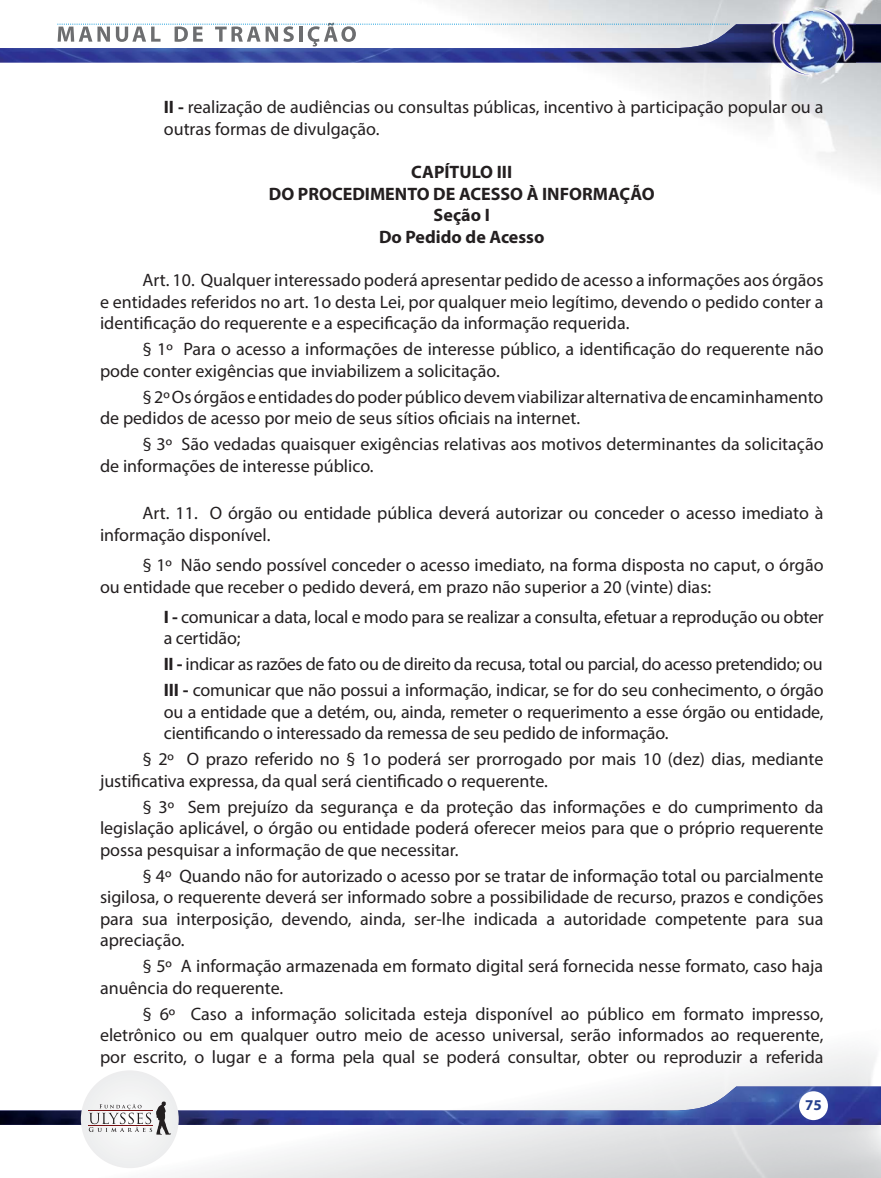
<style>
.page{position:relative;width:881px;height:1178px;background:#fff}
.page>*{position:absolute;margin:0;border:0;box-sizing:border-box;transform-origin:0 0}
.t1{font:18px/21.6px "Myriad Pro";color:#231f20}
.t2{font:18px/25.8px "Myriad Pro";letter-spacing:-.02em;color:#231f20}
.t3{font:700 18px/21.6px "Myriad Pro";color:#231f20;text-align:center}
.t4{font:700 15px "Myriad Pro";color:#25408e}
.s1{font-weight:700}
</style>
<div class="page">
<img style="left:451px;top:0;width:429px;height:180px">
<div style="left:81px;top:1070px;width:98px;height:98px;background:#eff0f0;border-radius:50%"></div>
<svg style="left:0;top:1086px;width:880px;height:48px"></svg>
<hr style="left:88px;top:1110px;width:64px;height:1px;background:#761113">
<hr style="left:88px;top:1125px;width:64px;height:1px;background:#761113">
<div style="left:798px;top:1091px;width:29px;height:29px;background:#fff;border-radius:50%"></div>
<img style="left:813px;top:6px;width:42px;height:3px">
<img style="left:771px;top:75px;width:41px;height:2px">
<svg style="left:0;top:9px;width:880px;height:66px"></svg>
<p class="t1" style="left:164px;top:98px;width:661px"><span class="s1">II -</span> realização de audiências ou consultas públicas, incentivo à participação popular ou a outras formas de divulgação.</p>
<p class="t3" style="left:269px;top:163px;width:387px">CAPÍTULO III<br>DO PROCEDIMENTO DE ACESSO À INFORMAÇÃO<br>Seção I<br>Do Pedido de Acesso</p>
<p class="t1" style="left:100px;top:271px;width:724px;text-align:justify;text-indent:43px">Art. 10. Qualquer interessado poderá apresentar pedido de acesso a informações aos órgãos e entidades referidos no art. 1o desta Lei, por qualquer meio legítimo, devendo o pedido conter a identificação do requerente e a especificação da informação requerida.</p>
<p class="t1" style="left:100px;top:340px;width:724px;text-indent:43px">§ 1º Para o acesso a informações de interesse público, a identificação do requerente não pode conter exigências que inviabilizem a solicitação.</p>
<p class="t1" style="left:100px;top:388px;width:724px;text-indent:43px">§ 2º Os órgãos e entidades do poder público devem viabilizar alternativa de encaminhamento de pedidos de acesso por meio de seus sítios oficiais na internet.</p>
<p class="t1" style="left:100px;top:435px;width:724px;text-indent:43px">§ 3º São vedadas quaisquer exigências relativas aos motivos determinantes da solicitação de informações de interesse público.</p>
<p class="t1" style="left:100px;top:504px;width:724px;text-indent:43px">Art. 11. O órgão ou entidade pública deverá autorizar ou conceder o acesso imediato à informação disponível.</p>
<p class="t1" style="left:100px;top:556px;width:724px;text-indent:43px">§ 1º Não sendo possível conceder o acesso imediato, na forma disposta no caput, o órgão ou entidade que receber o pedido deverá, em prazo não superior a 20 (vinte) dias:</p>
<p class="t1" style="left:164px;top:608px;width:661px"><span class="s1">I -</span> comunicar a data, local e modo para se realizar a consulta, efetuar a reprodução ou obter a certidão;</p>
<p class="t2" style="left:164px;top:653px;width:661px"><span class="s1">II -</span> indicar as razões de fato ou de direito da recusa, total ou parcial, do acesso pretendido; ou<br><span class="s1">III -</span> comunicar que não possui a informação, indicar, se for do seu conhecimento, o órgão</p>
<p class="t1" style="left:164px;top:703px;width:661px">ou a entidade que a detém, ou, ainda, remeter o requerimento a esse órgão ou entidade, cientificando o interessado da remessa de seu pedido de informação.</p>
<p class="t1" style="left:100px;top:750px;width:724px;text-indent:43px">§ 2º O prazo referido no § 1o poderá ser prorrogado por mais 10 (dez) dias, mediante justificativa expressa, da qual será cientificado o requerente.</p>
<p class="t1" style="left:100px;top:797px;width:724px;text-align:justify;text-indent:43px">§ 3º Sem prejuízo da segurança e da proteção das informações e do cumprimento da legislação aplicável, o órgão ou entidade poderá oferecer meios para que o próprio requerente possa pesquisar a informação de que necessitar.</p>
<p class="t1" style="left:100px;top:867px;width:724px;text-align:justify;text-indent:43px">§ 4º Quando não for autorizado o acesso por se tratar de informação total ou parcialmente sigilosa, o requerente deverá ser informado sobre a possibilidade de recurso, prazos e condições para sua interposição, devendo, ainda, ser-lhe indicada a autoridade competente para sua apreciação.</p>
<p class="t1" style="left:100px;top:957px;width:724px;text-indent:43px">§ 5º A informação armazenada em formato digital será fornecida nesse formato, caso haja anuência do requerente.</p>
<p class="t1" style="left:100px;top:1005px;width:724px;text-align:justify;text-indent:43px">§ 6º Caso a informação solicitada esteja disponível ao público em formato impresso, eletrônico ou em qualquer outro meio de acesso universal, serão informados ao requerente, por escrito, o lugar e a forma pela qual se poderá consultar, obter ou reproduzir a referida</p>
<p class="t4" style="left:804px;top:1099px;width:18px">75</p>
</div>
